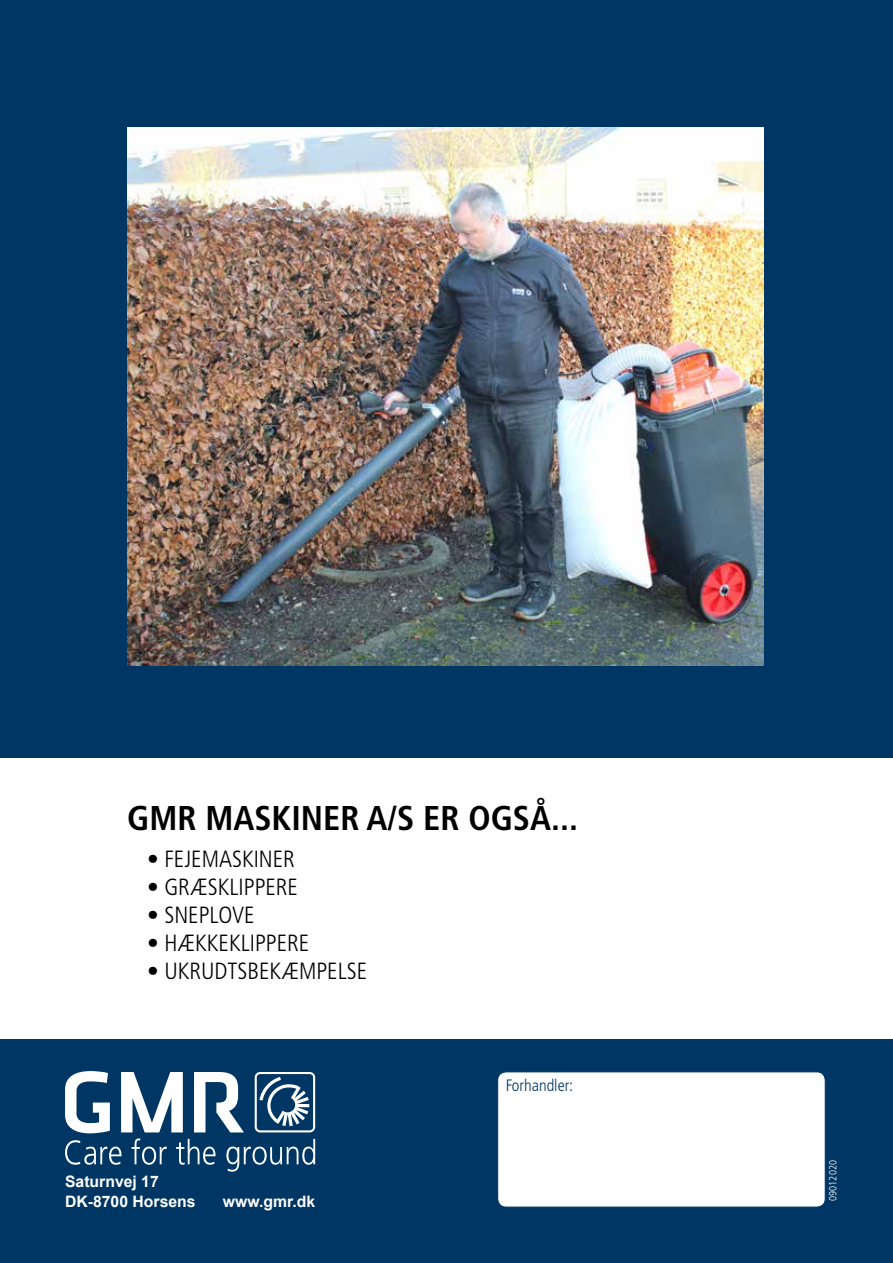
<style>
.page{position:relative;width:893px;height:1263px;background:#fff}
.page>*{position:absolute;margin:0;border:0;box-sizing:border-box;transform-origin:0 0}
.t1{font:700 condensed 34.35px "Frutiger LT Std";color:#000}
.t2{font:300 condensed 23.4px "Frutiger LT Std";color:#000}
.t3{font:300 condensed 16.5px "Frutiger LT Std";color:#003663}
.t4{font:700 15.75px/20.7px "Arial";color:#fff}
.t5{font:300 condensed 10.5px "Frutiger LT Std";color:#fff}
</style>
<div class="page">
<div style="left:0;top:1040px;width:893px;height:223px;background:#003663"></div>
<svg style="left:255px;top:1072px;width:60px;height:60px"></svg>
<svg style="left:121px;top:1072px;width:62px;height:60px"></svg>
<svg style="left:194px;top:1072px;width:50px;height:60px"></svg>
<svg style="left:65px;top:1071px;width:45px;height:62px"></svg>
<svg style="left:65px;top:1140px;width:56px;height:25px"></svg>
<svg style="left:132px;top:1138px;width:35px;height:27px"></svg>
<svg style="left:176px;top:1139px;width:39px;height:26px"></svg>
<svg style="left:226px;top:1139px;width:89px;height:32px"></svg>
<div style="left:498px;top:1072px;width:327px;height:135px;background:#fff;border-radius:8px"></div>
<div style="left:497px;top:1071px;width:329px;height:136px;border:1px solid #003663;border-radius:8px"></div>
<div style="left:0;top:0;width:893px;height:757px;background:#003663"></div>
<img style="left:127px;top:127px;width:636px;height:539px">
<h1 class="t1" style="left:127px;top:797px;width:452px">GMR MASKINER A/S ER OGSÅ...</h1>
<p class="t2" style="left:147px;top:845px;width:149px">• FEJEMASKINER</p>
<p class="t2" style="left:147px;top:873px;width:152px">• GRÆSKLIPPERE</p>
<p class="t2" style="left:147px;top:901px;width:109px">• SNEPLOVE</p>
<p class="t2" style="left:147px;top:930px;width:164px">• HÆKKEKLIPPERE</p>
<p class="t2" style="left:147px;top:958px;width:222px">• UKRUDTSBEKÆMPELSE</p>
<p class="t4" style="left:65px;top:1171px;width:132px">Saturnvej 17<br>DK-8700 Horsens</p>
<p class="t4" style="left:223px;top:1192px;width:94px">www.gmr.dk</p>
<p class="t3" style="left:506px;top:1076px;width:69px">Forhandler:</p>
<p class="t5" style="left:827px;top:1201px;width:42px;rotate:-90deg">09012020</p>
</div>
